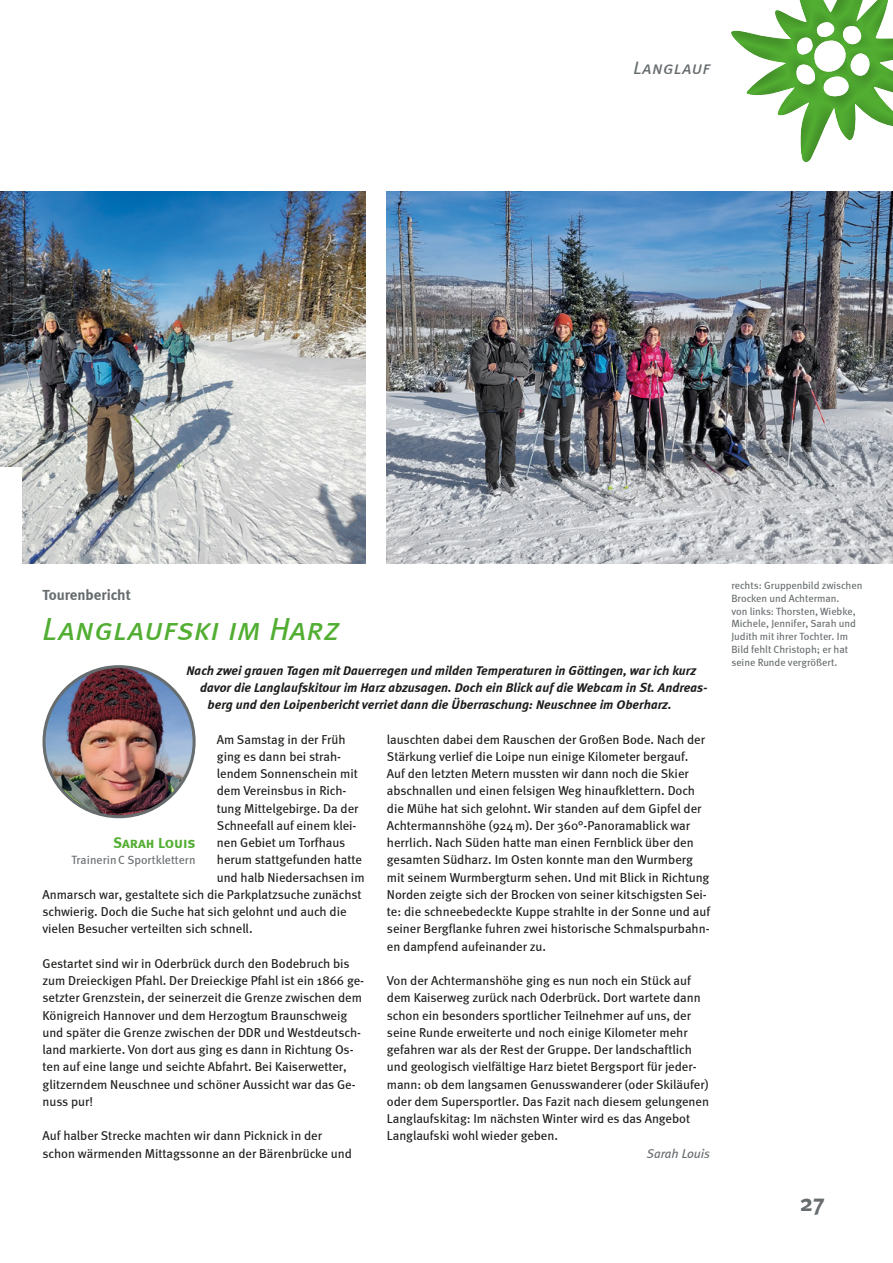
<style>
.page{position:relative;width:893px;height:1263px;background:#fff}
.page>*{position:absolute;margin:0;border:0;box-sizing:border-box;transform-origin:0 0}
.t1{font:31.95px "Meta Book Italic Caps";letter-spacing:.01em;color:#52ae32}
.t2{font:24px "Meta Bold Caps";color:#676c6e}
.t3{font:18px "Meta Book Italic Caps";letter-spacing:.01em;color:#676c6e}
.t4{font:700 15px "Meta";color:#676c6e}
.t5{font:15px "Meta Bold Caps";color:#52ae32}
.t6{font:12.9px/17.2px "Meta";letter-spacing:-.005em;color:#1d1d1b}
.t7{font:italic 700 12.9px "Meta";letter-spacing:.005em;color:#1d1d1b}
.t8{font:italic 12.9px "Meta";letter-spacing:-.005em;color:#676c6e}
.t9{font:12px "Meta Book LF";letter-spacing:.005em;color:#676c6e}
.t10{font:10.5px/12.8px "Meta";letter-spacing:-.005em;color:#676c6e}
</style>
<div class="page">
<div style="left:727px;top:0;width:166px;height:165px;background:#1d1d1b;opacity:.25"></div>
<img style="left:0;top:192px;width:366px;height:371px">
<svg style="left:0;top:459px;width:26px;height:105px"></svg>
<img style="left:387px;top:192px;width:506px;height:371px">
<img style="left:44px;top:667px;width:150px;height:150px;border-radius:75px">
<div style="left:43px;top:665px;width:153px;height:153px;border:3px solid #676c6e;border-radius:50%"></div>
<div style="left:0;top:468px;width:21px;height:795px;background:#fff"></div>
<h3 class="t3" style="left:633px;top:57px;width:78px">Langlauf</h3>
<p class="t4" style="left:43px;top:586px;width:90px">Tourenbericht</p>
<h1 class="t1" style="left:43px;top:611px;width:298px">Langlaufski im Harz</h1>
<p class="t7" style="left:187px;top:662px;width:511px">Nach zwei grauen Tagen mit Dauerregen und milden Temperaturen in Göttingen, war ich kurz</p>
<p class="t7" style="left:200px;top:680px;width:509px">davor die Langlaufskitour im Harz abzusagen. Doch ein Blick auf die Webcam in St. Andreas-</p>
<p class="t7" style="left:208px;top:697px;width:466px">berg und den Loipenbericht verriet dann die Überraschung: Neuschnee im Oberharz.</p>
<p class="t6" style="left:217px;top:730px;width:130px">Am Samstag in der Früh</p>
<p class="t6" style="left:217px;top:748px;width:126px">ging es dann bei strah-</p>
<p class="t6" style="left:217px;top:765px;width:142px">lendem Sonnenschein mit</p>
<p class="t6" style="left:217px;top:782px;width:131px">dem Vereinsbus in Rich-</p>
<p class="t6" style="left:217px;top:799px;width:143px">tung Mittelgebirge. Da der</p>
<p class="t6" style="left:217px;top:817px;width:141px">Schneefall auf einem klei-</p>
<p class="t6" style="left:217px;top:834px;width:130px">nen Gebiet um Torfhaus</p>
<p class="t6" style="left:217px;top:851px;width:147px">herum stattgefunden hatte</p>
<p class="t6" style="left:217px;top:868px;width:149px">und halb Niedersachsen im</p>
<p class="t6" style="left:43px;top:886px;width:321px">Anmarsch war, gestaltete sich die Parkplatzsuche zunächst</p>
<p class="t6" style="left:43px;top:903px;width:306px">schwierig. Doch die Suche hat sich gelohnt und auch die</p>
<p class="t6" style="left:43px;top:920px;width:212px">vielen Besucher verteilten sich schnell.</p>
<p class="t6" style="left:43px;top:955px;width:323px">Gestartet sind wir in Oderbrück durch den Bodebruch bis zum Dreieckigen Pfahl. Der Dreieckige Pfahl ist ein 1866 ge&shy;setzter Grenzstein, der seinerzeit die Grenze zwischen dem Königreich Hannover und dem Herzogtum Braunschweig und später die Grenze zwischen der DDR und Westdeutsch&shy;land markierte. Von dort aus ging es dann in Richtung Os&shy;ten auf eine lange und seichte Abfahrt. Bei Kaiserwetter, glitzerndem Neuschnee und schöner Aussicht war das Ge&shy;nuss pur!</p>
<p class="t6" style="left:43px;top:1127px;width:311px">Auf halber Strecke machten wir dann Picknick in der schon wärmenden Mittagssonne an der Bärenbrücke und</p>
<p class="t5" style="left:113px;top:834px;width:84px">Sarah Louis</p>
<p class="t9" style="left:71px;top:853px;width:126px">TrainerinC Sportklettern</p>
<p class="t6" style="left:387px;top:730px;width:325px">lauschten dabei dem Rauschen der Großen Bode. Nach der Stärkung verlief die Loipe nun einige Kilometer bergauf.<br>Auf den letzten Metern mussten wir dann noch die Skier abschnallen und einen felsigen Weg hinaufklettern. Doch die Mühe hat sich gelohnt. Wir standen auf dem Gipfel der Achtermannshöhe (924m). Der 360°-Panoramablick war herrlich. Nach Süden hatte man einen Fernblick über den gesamten Südharz. Im Osten konnte man den Wurmberg mit seinem Wurmbergturm sehen. Und mit Blick in Richtung Norden zeigte sich der Brocken von seiner kitschigsten Sei&shy;te: die schneebedeckte Kuppe strahlte in der Sonne und auf seiner Bergflanke fuhren zwei historische Schmalspurbahn&shy;en dampfend aufeinander zu.</p>
<p class="t6" style="left:387px;top:972px;width:324px">Von der Achtermanshöhe ging es nun noch ein Stück auf dem Kaiserweg zurück nach Oderbrück. Dort wartete dann schon ein besonders sportlicher Teilnehmer auf uns, der seine Runde erweiterte und noch einige Kilometer mehr gefahren war als der Rest der Gruppe. Der landschaftlich und geologisch vielfältige Harz bietet Bergsport für jeder&shy;mann: ob dem langsamen Genusswanderer (oder Skiläufer) oder dem Supersportler. Das Fazit nach diesem gelungenen Langlaufskitag: Im nächsten Winter wird es das Angebot Langlaufski wohl wieder geben.</p>
<p class="t8" style="left:647px;top:1146px;width:65px">Sarah Louis</p>
<p class="t10" style="left:731px;top:579px;width:132px">rechts: Gruppenbild zwischen<br>Brocken und Achterman.<br>von links: Thorsten, Wiebke,<br>Michele, Jennifer, Sarah und<br>Judith mit ihrer Tochter. Im<br>Bild fehlt Christoph; er hat seine Runde vergrößert.</p>
<h2 class="t2" style="left:800px;top:1188px;width:27px">27</h2>
</div>
